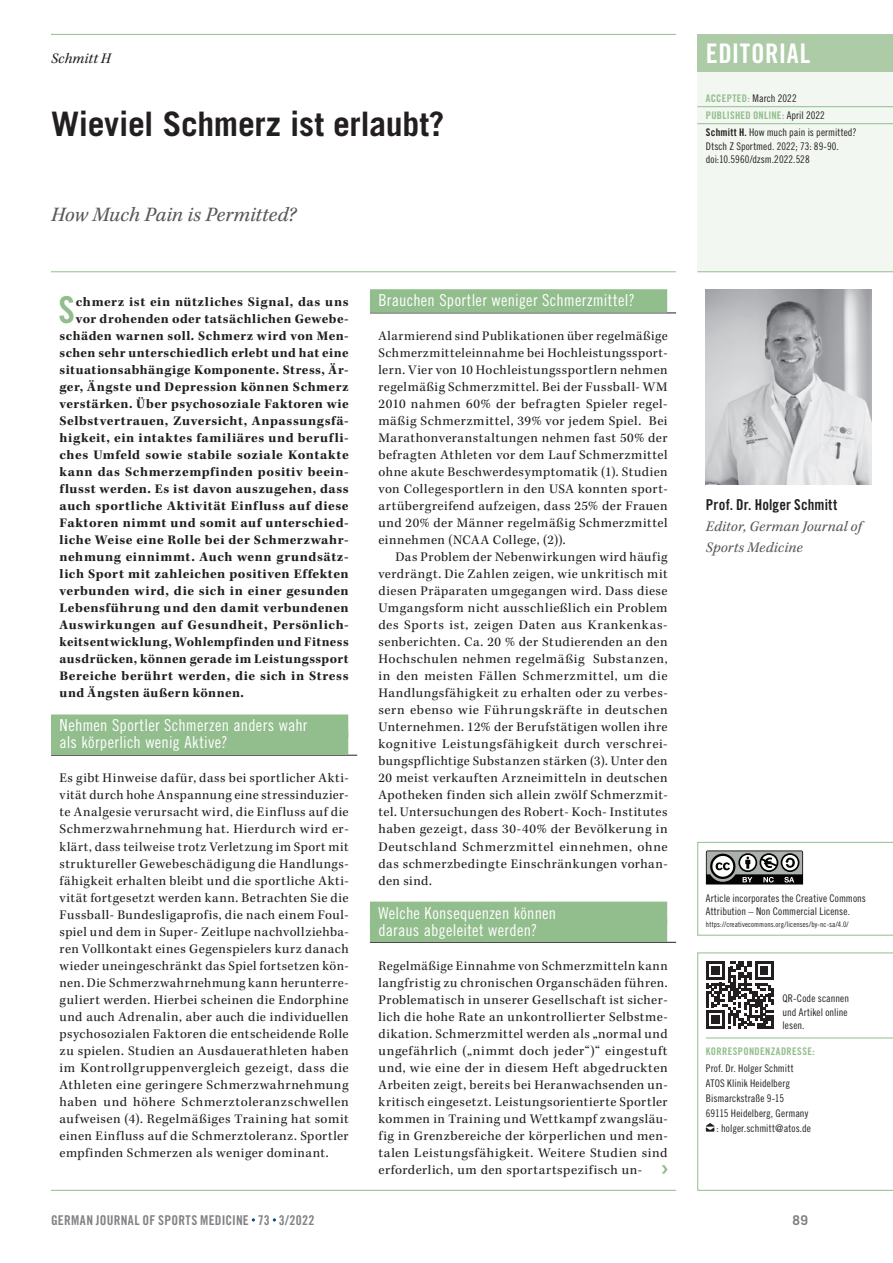
<style>
.page{position:relative;width:893px;height:1263px;background:#fff}
.page>*{position:absolute;margin:0;border:0;box-sizing:border-box;transform-origin:0 0}
.t1{font:37.05px "Trade Gothic LT Std Bd Cn 20";color:#92bd8d}
.t2{font:700 33.75px "Trade Gothic LT Std";letter-spacing:-.01em;color:#231f20}
.t3{font:27px "Trade Gothic LT Std Bd Cn 20";letter-spacing:.02em;color:#fff}
.t4{font:italic 21px "Kepler Std";color:#57585a}
.t5{font:16.5px/17px "Trade Gothic LT Std Cn 18";letter-spacing:.015em;color:#fff}
.t6{font:italic 15px/21px "Kepler Std";letter-spacing:.01em;color:#57585a}
.t7{font:15px "Trade Gothic LT Std Bd Cn 20";letter-spacing:.005em;color:#231f20}
.t8{font:italic 15px "Kepler Std";letter-spacing:.01em;color:#231f20}
.t9{font:13.5px/17px "Kepler Std";letter-spacing:.035em;color:#231f20;text-align:justify}
.t10{font:700 13.5px "Kepler Std";letter-spacing:.04em;color:#231f20}
.t11{font:13.5px "Trade Gothic LT Std Bd Cn 20";letter-spacing:.02em;color:#808285}
.t12{font:700 13.5px "Trade Gothic LT Std";color:#808285}
.t13{font:10.5px/13.5px "Trade Gothic LT Std Cn 18";letter-spacing:.01em;color:#231f20}
.t14{font:10.5px/17px "Trade Gothic LT Std Bd Cn 20";letter-spacing:.03em;color:#92bd8d}
.t15{font:7.5px "Trade Gothic LT Std Cn 18";letter-spacing:.015em;color:#231f20}
.s1{font-family:"Trade Gothic LT Std Cn 18";color:#231f20}
.s2{font-family:"Trade Gothic LT Std Bd Cn 20"}
</style>
<div class="page">
<div style="left:697px;top:34px;width:196px;height:38px;background:#accba6"></div>
<div style="left:697px;top:72px;width:196px;height:200px;background:#f2f7f1"></div>
<hr style="left:697px;top:271px;width:196px;height:1px;background:#92bd8d">
<hr style="left:697px;top:106px;width:196px;height:1px;background:#92bd8d">
<hr style="left:697px;top:123px;width:196px;height:1px;background:#92bd8d">
<hr style="left:51px;top:271px;width:625px;height:1px;background:#92bd8d">
<hr style="left:51px;top:34px;width:625px;height:1px;background:#92bd8d">
<hr style="left:51px;top:1190px;width:625px;height:1px;background:#92bd8d">
<svg style="left:697px;top:952px;width:196px;height:239px"></svg>
<svg style="left:662px;top:1165px;width:6px;height:9px"></svg>
<div style="left:51px;top:714px;width:297px;height:24px;background:#92bd8d"></div>
<hr style="left:51px;top:755px;width:306px;height:1px;background:#231f20">
<div style="left:51px;top:731px;width:297px;height:24px;background:#92bd8d"></div>
<hr style="left:370px;top:313px;width:306px;height:1px;background:#231f20">
<div style="left:370px;top:289px;width:297px;height:24px;background:#92bd8d"></div>
<div style="left:370px;top:901px;width:297px;height:24px;background:#92bd8d"></div>
<hr style="left:370px;top:942px;width:306px;height:1px;background:#231f20">
<div style="left:370px;top:918px;width:297px;height:24px;background:#92bd8d"></div>
<svg style="left:706px;top:1123px;width:8px;height:8px"></svg>
<img style="left:706px;top:289px;width:166px;height:196px">
<svg style="left:706px;top:961px;width:68px;height:68px"></svg>
<svg style="left:697px;top:842px;width:196px;height:93px"></svg>
<p class="t8" style="left:51px;top:50px;width:61px">Schmitt H</p>
<h2 class="t2" style="left:51px;top:103px;width:395px">Wieviel Schmerz ist erlaubt?</h2>
<h3 class="t4" style="left:51px;top:203px;width:247px">How Much Pain is Permitted?</h3>
<h1 class="t1" style="left:58px;top:287px;width:18px">S</h1>
<p class="t10" style="left:76px;top:294px;width:274px">chmerz ist ein nützliches Signal, das uns</p>
<p class="t10" style="left:76px;top:311px;width:274px">vor drohenden oder tatsächlichen Gewebe-</p>
<p class="t10" style="left:60px;top:328px;width:291px">schäden warnen soll. Schmerz wird von Men-</p>
<p class="t10" style="left:60px;top:345px;width:291px">schen sehr unterschiedlich erlebt und hat eine</p>
<p class="t10" style="left:60px;top:362px;width:291px">situationsabhängige Komponente. Stress, Är-</p>
<p class="t10" style="left:60px;top:379px;width:291px">ger, Ängste und Depression können Schmerz</p>
<p class="t10" style="left:60px;top:396px;width:291px">verstärken. Über psychosoziale Faktoren wie</p>
<p class="t10" style="left:60px;top:413px;width:291px">Selbstvertrauen, Zuversicht, Anpassungsfä-</p>
<p class="t10" style="left:60px;top:430px;width:291px">higkeit, ein intaktes familiäres und berufli-</p>
<p class="t10" style="left:60px;top:447px;width:291px">ches Umfeld sowie stabile soziale Kontakte</p>
<p class="t10" style="left:60px;top:464px;width:291px">kann das Schmerzempfinden positiv beein-</p>
<p class="t10" style="left:60px;top:481px;width:291px">flusst werden. Es ist davon auszugehen, dass</p>
<p class="t10" style="left:60px;top:498px;width:291px">auch sportliche Aktivität Einfluss auf diese</p>
<p class="t10" style="left:60px;top:515px;width:291px">Faktoren nimmt und somit auf unterschied-</p>
<p class="t10" style="left:60px;top:532px;width:291px">liche Weise eine Rolle bei der Schmerzwahr-</p>
<p class="t10" style="left:60px;top:549px;width:291px">nehmung einnimmt. Auch wenn grundsätz-</p>
<p class="t10" style="left:60px;top:566px;width:291px">lich Sport mit zahleichen positiven Effekten</p>
<p class="t10" style="left:60px;top:583px;width:291px">verbunden wird, die sich in einer gesunden</p>
<p class="t10" style="left:60px;top:600px;width:291px">Lebensführung und den damit verbundenen</p>
<p class="t10" style="left:60px;top:617px;width:291px">Auswirkungen auf Gesundheit, Persönlich-</p>
<p class="t10" style="left:60px;top:634px;width:291px">keitsentwicklung, Wohlempfinden und Fitness</p>
<p class="t10" style="left:60px;top:651px;width:291px">ausdrücken, können gerade im Leistungssport</p>
<p class="t10" style="left:60px;top:668px;width:291px">Bereiche berührt werden, die sich in Stress</p>
<p class="t10" style="left:60px;top:685px;width:186px">und Ängsten äußern können.</p>
<p class="t5" style="left:60px;top:717px;width:249px">Nehmen Sportler Schmerzen anders wahr als körperlich wenig Aktive?</p>
<p class="t9" style="left:60px;top:770px;width:291px">Es gibt Hinweise dafür, dass bei sportlicher Akti&shy;vität durch hohe Anspannung eine stressinduzier&shy;te Analgesie verursacht wird, die Einfluss auf die Schmerzwahrnehmung hat. Hierdurch wird er&shy;klärt, dass teilweise trotz Verletzung im Sport mit struktureller Gewebeschädigung die Handlungs&shy;fähigkeit erhalten bleibt und die sportliche Akti&shy;vität fortgesetzt werden kann. Betrachten Sie die Fussball- Bundesligaprofis, die nach einem Foul&shy;spiel und dem in Super- Zeitlupe nachvollziehba&shy;ren Vollkontakt eines Gegenspielers kurz danach wieder uneingeschränkt das Spiel fortsetzen kön&shy;nen. Die Schmerzwahrnehmung kann herunterre&shy;guliert werden. Hierbei scheinen die Endorphine und auch Adrenalin, aber auch die individuellen psychosozialen Faktoren die entscheidende Rolle zu spielen. Studien an Ausdauerathleten haben im Kontrollgruppenvergleich gezeigt, dass die Athleten eine geringere Schmerzwahrnehmung haben und höhere Schmerztoleranzschwellen aufweisen (4). Regelmäßiges Training hat somit einen Einfluss auf die Schmerztoleranz. Sportler empfinden Schmerzen als weniger dominant.</p>
<p class="t5" style="left:378px;top:292px;width:258px">Brauchen Sportler weniger Schmerzmittel?</p>
<p class="t9" style="left:378px;top:328px;width:291px">Alarmierend sind Publikationen über regelmäßige Schmerzmitteleinnahme bei Hochleistungssport&shy;lern. Vier von 10 Hochleistungssportlern nehmen regelmäßig Schmerzmittel. Bei der Fussball- WM 2010 nahmen 60% der befragten Spieler regel&shy;mäßig Schmerzmittel, 39% vor jedem Spiel. Bei Marathonveranstaltungen nehmen fast 50% der befragten Athleten vor dem Lauf Schmerzmittel ohne akute Beschwerdesymptomatik (1). Studien von Collegesportlern in den USA konnten sport&shy;artübergreifend aufzeigen, dass 25% der Frauen und 20% der Männer regelmäßig Schmerzmittel einnehmen (NCAA College, (2)).</p>
<p class="t9" style="left:378px;top:549px;width:291px;text-indent:17px">Das Problem der Nebenwirkungen wird häufig verdrängt. Die Zahlen zeigen, wie unkritisch mit diesen Präparaten umgegangen wird. Dass diese Umgangsform nicht ausschließlich ein Problem des Sports ist, zeigen Daten aus Krankenkas&shy;senberichten. Ca. 20 % der Studierenden an den Hochschulen nehmen regelmäßig Substanzen, in den meisten Fällen Schmerzmittel, um die Handlungsfähigkeit zu erhalten oder zu verbes&shy;sern ebenso wie Führungskräfte in deutschen Unternehmen. 12% der Berufstätigen wollen ihre kognitive Leistungsfähigkeit durch verschrei&shy;bungspflichtige Substanzen stärken (3). Unter den 20 meist verkauften Arzneimitteln in deutschen Apotheken finden sich allein zwölf Schmerzmit&shy;tel. Untersuchungen des Robert- Koch- Institutes haben gezeigt, dass 30-40% der Bevölkerung in Deutschland Schmerzmittel einnehmen, ohne das schmerzbedingte Einschränkungen vorhan&shy;den sind.</p>
<p class="t5" style="left:378px;top:904px;width:179px">Welche Konsequenzen können daraus abgeleitet werden?</p>
<p class="t9" style="left:378px;top:957px;width:291px">Regelmäßige Einnahme von Schmerzmitteln kann langfristig zu chronischen Organschäden führen.<br>Problematisch in unserer Gesellschaft ist sicher&shy;lich die hohe Rate an unkontrollierter Selbstme&shy;dikation. Schmerzmittel werden als „normal und ungefährlich („nimmt doch jeder“)“ eingestuft und, wie eine der in diesem Heft abgedruckten Arbeiten zeigt, bereits bei Heranwachsenden un&shy;kritisch eingesetzt. Leistungsorientierte Sportler kommen in Training und Wettkampf zwangsläu&shy;fig in Grenzbereiche der körperlichen und men&shy;talen Leistungsfähigkeit. Weitere Studien sind erforderlich, um den sportartspezifisch un-</p>
<h3 class="t3" style="left:706px;top:37px;width:106px">EDITORIAL</h3>
<p class="t14" style="left:706px;top:90px;width:121px">ACCEPTED: <span class="s1">March 2022<br></span>PUBLISHED ONLINE: <span class="s1">April 2022</span></p>
<p class="t13" style="left:706px;top:125px;width:152px"><span class="s2">Schmitt H.</span> How much pain is permitted?<br>Dtsch Z Sportmed. 2022; 73: 89-90. doi:10.5960/dzsm.2022.528</p>
<p class="t7" style="left:706px;top:496px;width:133px">Prof. Dr. Holger Schmitt</p>
<p class="t6" style="left:706px;top:517px;width:157px">Editor, German Journal of<br>Sports Medicine</p>
<p class="t13" style="left:706px;top:891px;width:162px">Article incorporates the Creative Commons<br>Attribution – Non Commercial License.</p>
<p class="t15" style="left:706px;top:920px;width:144px">https://creativecommons.org/licenses/by-nc-sa/4.0/</p>
<p class="t13" style="left:782px;top:991px;width:68px">QR-Code scannen und Artikel online lesen.</p>
<p class="t14" style="left:706px;top:1042px;width:111px">KORRESPONDENZADRESSE:</p>
<p class="t13" style="left:706px;top:1061px;width:89px">Prof. Dr. Holger Schmitt</p>
<p class="t13" style="left:706px;top:1076px;width:86px">ATOS Klinik Heidelberg</p>
<p class="t13" style="left:706px;top:1091px;width:80px">Bismarckstraße 9-15</p>
<p class="t13" style="left:706px;top:1106px;width:104px">69115 Heidelberg, Germany</p>
<p class="t13" style="left:716px;top:1121px;width:96px">: holger.schmitt@atos.de</p>
<p class="t11" style="left:51px;top:1212px;width:265px">GERMAN JOURNAL OF SPORTS MEDICINE 73 3/2022</p>
<p class="t12" style="left:792px;top:1211px;width:17px">89</p>
</div>
